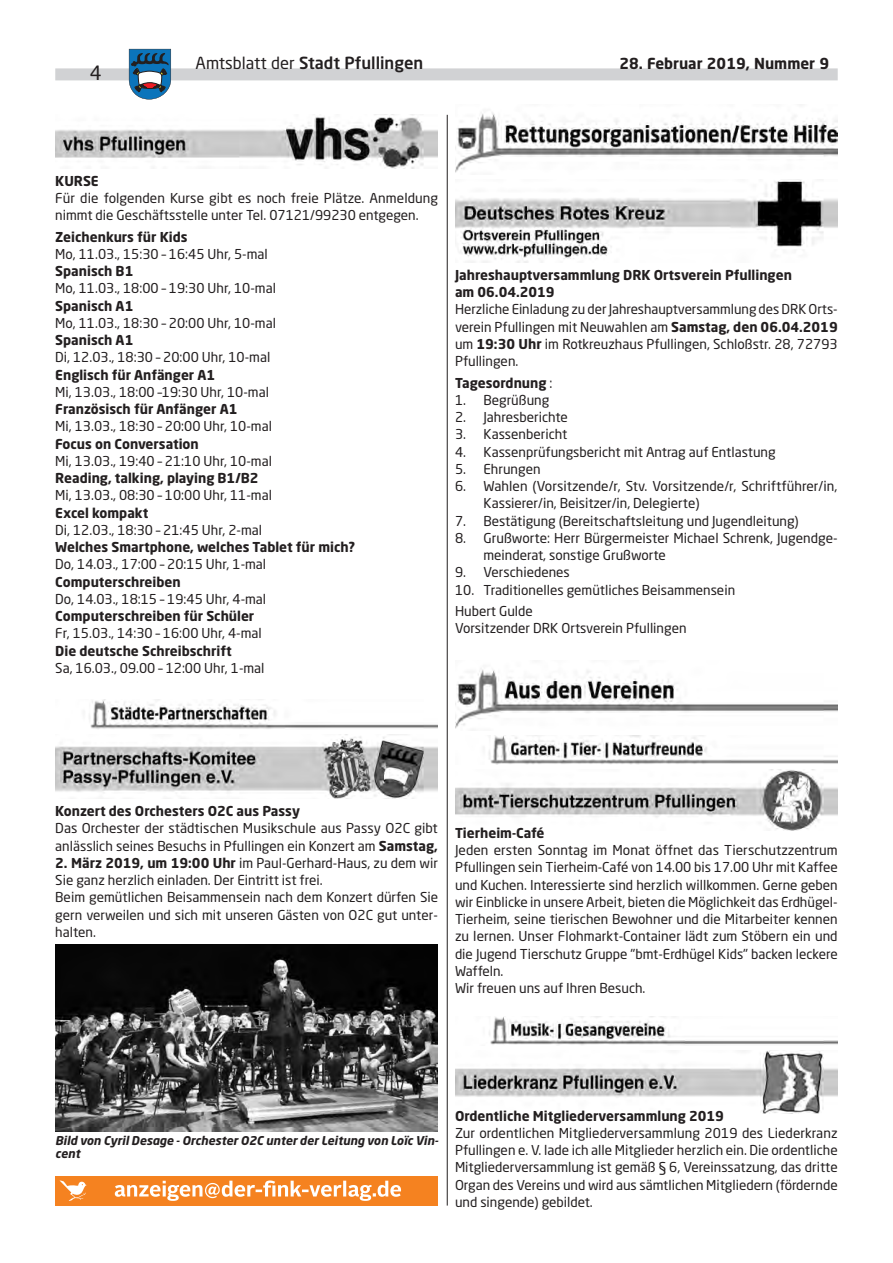
<style>
.page{position:relative;width:893px;height:1263px;background:#fff}
.page>*{position:absolute;margin:0;border:0;box-sizing:border-box;transform-origin:0 0}
.t1{font:19.5px "Neo Sans Std";color:#231f20}
.t2{font:500 16.5px "Neo Sans Std";color:#231f20}
.t3{font:700 15px "Neo Sans Std";color:#231f20}
.t4{font:13.5px/17.2px "Neo Sans Std";color:#231f20}
.t5{font:700 13.5px/17.2px "Neo Sans Std";color:#231f20}
.t6{font:italic 700 12px/13px "Neo Sans Std";color:#231f20}
.s1{font-weight:400}
.s2{font-weight:700}
</style>
<div class="page">
<div style="left:55px;top:68px;width:783px;height:12px;background:#d1d2d4"></div>
<svg style="left:129px;top:49px;width:42px;height:50px;background:#44789f"></svg>
<hr style="left:447px;top:115px;width:1px;height:1090px;background:#231f20">
<img style="left:55px;top:117px;width:383px;height:51px">
<img style="left:89px;top:700px;width:349px;height:29px">
<img style="left:55px;top:736px;width:383px;height:63px">
<img style="left:55px;top:944px;width:383px;height:187px">
<img style="left:455px;top:112px;width:383px;height:61px">
<img style="left:455px;top:180px;width:383px;height:83px">
<img style="left:455px;top:669px;width:383px;height:60px">
<img style="left:489px;top:736px;width:349px;height:28px">
<img style="left:455px;top:770px;width:383px;height:60px">
<img style="left:489px;top:1016px;width:349px;height:29px">
<img style="left:455px;top:1051px;width:383px;height:62px">
<div style="left:55px;top:1176px;width:383px;height:29px;background:#f58220"></div>
<svg style="left:60px;top:1180px;width:27px;height:21px"></svg>
<svg style="left:115px;top:1180px;width:286px;height:21px"></svg>
<h1 class="t1" style="left:90px;top:61px;width:13px">4</h1>
<p class="t2" style="left:196px;top:52px;width:229px"><span class="s1">Amtsblatt der</span> Stadt Pfullingen</p>
<p class="t3" style="left:619px;top:53px;width:211px">28. Februar 2019, Nummer 9</p>
<p class="t5" style="left:55px;top:172px;width:45px">KURSE</p>
<p class="t4" style="left:55px;top:189px;width:384px">Für die folgenden Kurse gibt es noch freie Plätze. Anmeldung nimmt die Geschäftsstelle unter Tel. 07121/99230 entgegen.</p>
<p class="t5" style="left:55px;top:228px;width:134px">Zeichenkurs für Kids</p>
<p class="t4" style="left:55px;top:245px;width:214px">Mo, 11.03., 15:30 – 16:45 Uhr, 5-mal</p>
<p class="t5" style="left:55px;top:262px;width:80px">Spanisch B1</p>
<p class="t4" style="left:55px;top:279px;width:222px">Mo, 11.03., 18:00 – 19:30 Uhr, 10-mal</p>
<p class="t5" style="left:55px;top:297px;width:80px">Spanisch A1</p>
<p class="t4" style="left:55px;top:314px;width:222px">Mo, 11.03., 18:30 – 20:00 Uhr, 10-mal</p>
<p class="t5" style="left:55px;top:331px;width:80px">Spanisch A1</p>
<p class="t4" style="left:55px;top:349px;width:217px">Di, 12.03., 18:30 – 20:00 Uhr, 10-mal</p>
<p class="t5" style="left:55px;top:366px;width:161px">Englisch für Anfänger A1</p>
<p class="t4" style="left:55px;top:383px;width:215px">Mi, 13.03., 18:00 –19:30 Uhr, 10-mal</p>
<p class="t5" style="left:55px;top:400px;width:184px">Französisch für Anfänger A1</p>
<p class="t4" style="left:55px;top:418px;width:218px">Mi, 13.03., 18:30 – 20:00 Uhr, 10-mal</p>
<p class="t5" style="left:55px;top:435px;width:145px">Focus on Conversation</p>
<p class="t4" style="left:55px;top:452px;width:218px">Mi, 13.03., 19:40 – 21:10 Uhr, 10-mal</p>
<p class="t5" style="left:55px;top:469px;width:205px">Reading, talking, playing B1/B2</p>
<p class="t4" style="left:55px;top:487px;width:218px">Mi, 13.03., 08:30 – 10:00 Uhr, 11-mal</p>
<p class="t5" style="left:55px;top:504px;width:95px">Excel kompakt</p>
<p class="t4" style="left:55px;top:521px;width:208px">Di, 12.03., 18:30 – 21:45 Uhr, 2-mal</p>
<p class="t5" style="left:55px;top:538px;width:301px">Welches Smartphone, welches Tablet für mich?</p>
<p class="t4" style="left:55px;top:556px;width:212px">Do, 14.03., 17:00 – 20:15 Uhr, 1-mal</p>
<p class="t5" style="left:55px;top:573px;width:127px">Computerschreiben</p>
<p class="t4" style="left:55px;top:590px;width:212px">Do, 14.03., 18:15 – 19:45 Uhr, 4-mal</p>
<p class="t5" style="left:55px;top:607px;width:201px">Computerschreiben für Schüler</p>
<p class="t4" style="left:55px;top:625px;width:208px">Fr, 15.03., 14:30 – 16:00 Uhr, 4-mal</p>
<p class="t5" style="left:55px;top:642px;width:178px">Die deutsche Schreibschrift</p>
<p class="t4" style="left:55px;top:659px;width:211px">Sa, 16.03., 09.00 – 12:00 Uhr, 1-mal</p>
<p class="t5" style="left:455px;top:266px;width:338px">Jahreshauptversammlung DRK Ortsverein Pfullingen am 06.04.2019</p>
<p class="t4" style="left:455px;top:301px;width:384px;text-align:justify">Herzliche Einladung zu der Jahreshauptversammlung des DRK Orts&shy;verein Pfullingen mit Neuwahlen am <span class="s2">Samstag, den 06.04.2019 </span>um <span class="s2">19:30 Uhr</span> im Rotkreuzhaus Pfullingen, Schloßstr. 28, 72793<br>Pfullingen.</p>
<p class="t5" style="left:455px;top:374px;width:99px">Tagesordnung <span class="s1">:</span></p>
<p class="t4" style="left:455px;top:391px;width:96px">1. Begrüßung</p>
<p class="t4" style="left:455px;top:408px;width:114px">2. Jahresberichte</p>
<p class="t4" style="left:455px;top:426px;width:114px">3. Kassenbericht</p>
<p class="t4" style="left:455px;top:443px;width:322px">4. Kassenprüfungsbericht mit Antrag auf Entlastung</p>
<p class="t4" style="left:455px;top:460px;width:87px">5. Ehrungen</p>
<p class="t4" style="left:483px;top:477px;width:355px;text-indent:-28px">6. Wahlen (Vorsitzende/r, Stv. Vorsitzende/r, Schriftführer/in,<br>Kassierer/in, Beisitzer/in, Delegierte)</p>
<p class="t4" style="left:455px;top:512px;width:345px">7. Bestätigung (Bereitschaftsleitung und Jugendleitung)</p>
<p class="t4" style="left:483px;top:529px;width:356px;text-indent:-28px">8. Grußworte: Herr Bürgermeister Michael Schrenk, Jugendge&shy;meinderat, sonstige Grußworte</p>
<p class="t4" style="left:455px;top:564px;width:116px">9. Verschiedenes</p>
<p class="t4" style="left:455px;top:579px;width:282px;line-height:21.5px">10. Traditionelles gemütliches Beisammensein<br>Hubert Gulde</p>
<p class="t4" style="left:455px;top:620px;width:233px">Vorsitzender DRK Ortsverein Pfullingen</p>
<p class="t5" style="left:55px;top:802px;width:246px">Konzert des Orchesters O2C aus Passy</p>
<p class="t4" style="left:55px;top:819px;width:384px">Das Orchester der städtischen Musikschule aus Passy O2C gibt anlässlich seines Besuchs in Pfullingen ein Konzert am <span class="s2">Samstag,</span></p>
<p class="t4" style="left:55px;top:854px;width:384px"><span class="s2">2. März 2019, um 19:00 Uhr</span> im Paul-Gerhard-Haus, zu dem wir Sie ganz herzlich einladen. Der Eintritt ist frei.<br>Beim gemütlichen Beisammensein nach dem Konzert dürfen Sie gern verweilen und sich mit unseren Gästen von O2C gut unter&shy;halten.</p>
<p class="t5" style="left:455px;top:824px;width:91px">Tierheim-Café</p>
<p class="t4" style="left:455px;top:841px;width:384px">Jeden ersten Sonntag im Monat öffnet das Tierschutzzentrum Pfullingen sein Tierheim-Café von 14.00 bis 17.00 Uhr mit Kaffee und Kuchen. Interessierte sind herzlich willkommen. Gerne geben wir Einblicke in unsere Arbeit, bieten die Möglichkeit das Erdhügel-Tierheim, seine tierischen Bewohner und die Mitarbeiter kennen zu lernen. Unser Flohmarkt-Container lädt zum Stöbern ein und die Jugend Tierschutz Gruppe "bmt-Erdhügel Kids" backen leckere Waffeln.<br>Wir freuen uns auf Ihren Besuch.</p>
<p class="t6" style="left:55px;top:1133px;width:385px">Bild von Cyril Desage - Orchester O2C unter der Leitung von Loïc Vin&shy;cent</p>
<p class="t5" style="left:455px;top:1106px;width:270px">Ordentliche Mitgliederversammlung 2019</p>
<p class="t4" style="left:455px;top:1124px;width:384px;text-align:justify">Zur ordentlichen Mitgliederversammlung 2019 des Liederkranz Pfullingen e. V. lade ich alle Mitglieder herzlich ein. Die ordentliche Mitgliederversammlung ist gemäß § 6, Vereinssatzung, das dritte Organ des Vereins und wird aus sämtlichen Mitgliedern (fördernde und singende) gebildet.</p>
</div>
